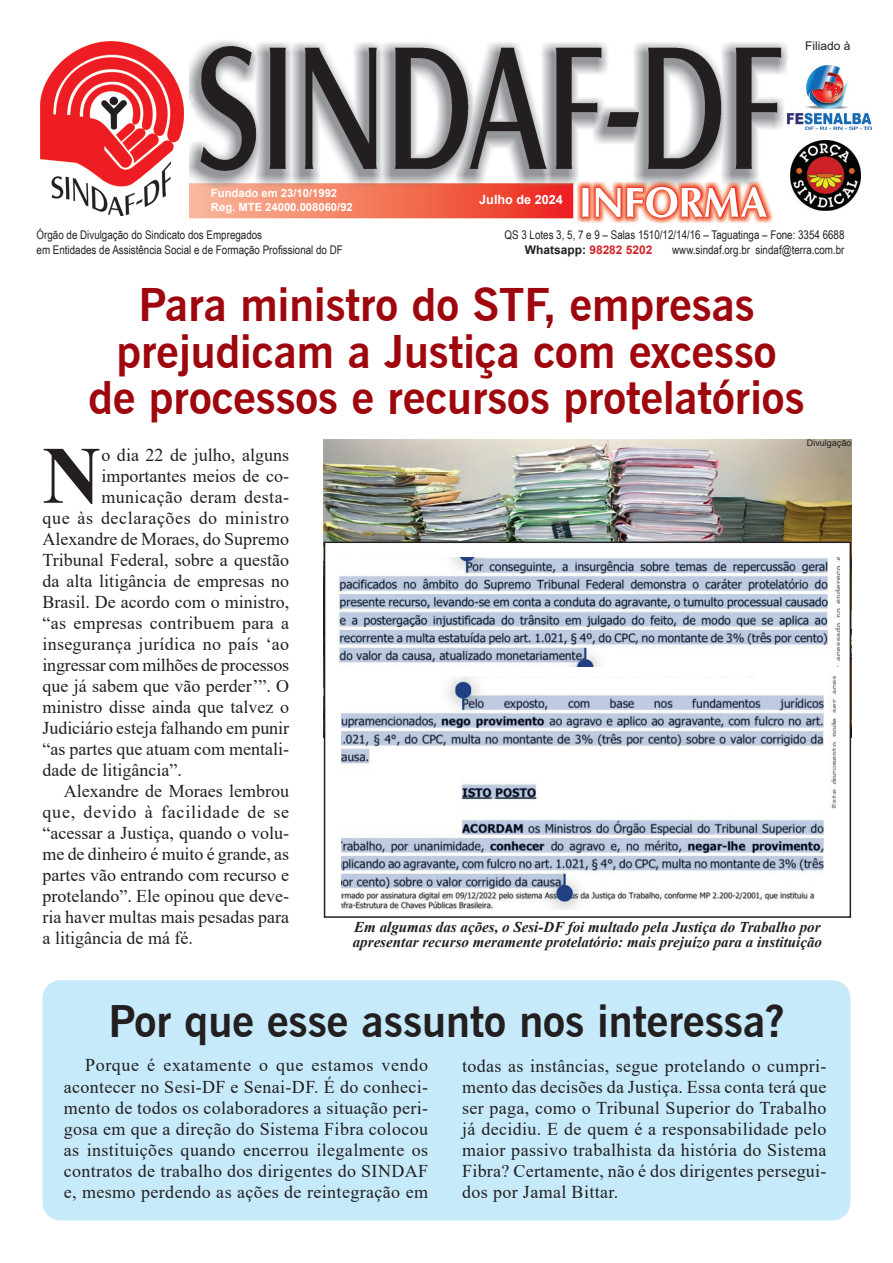
<style>
.page{position:relative;width:893px;height:1263px;background:#fff}
.page>*{position:absolute;margin:0;border:0;box-sizing:border-box;transform-origin:0 0}
.t1{font:700 81.45px "Times New Roman";color:#231f20}
.t2{font:700 45px/46.5px "News Gothic BT";color:#9d070d;text-align:center}
.t3{font:700 43.5px "News Gothic BT";color:#231f20}
.t4{font:18px/21px "Times New Roman";color:#231f20;text-align:justify}
.t5{font:18px "Times New Roman";letter-spacing:.03em;color:#231f20}
.t6{font:18px "Times New Roman";letter-spacing:.045em;color:#231f20}
.t7{font:18px "Times New Roman";letter-spacing:.02em;color:#231f20}
.t8{font:italic 700 15px/15px "Times New Roman";color:#231f20}
.t9{font:700 12.6px "Arial";color:#fff}
.t10{font:12px/15px "Arial Narrow";color:#231f20}
.t11{font:700 12px "Arial";color:#231f20}
.t12{font:12px "Arial";color:#231f20}
.t13{font:700 11.25px/13.5px "Arial";color:#fff}
.t14{font:9px "Arial";color:#231f20}
.s1{color:#d1232a}
</style>
<div class="page">
<img style="left:323px;top:440px;width:528px;height:297px">
<div style="left:325px;top:542px;width:525px;height:375px;background:#fff"></div>
<div style="left:324px;top:541px;width:527px;height:377px;border:2px solid #231f20"></div>
<div style="left:43px;top:980px;width:807px;height:240px;background:#c6eafa;border-radius:18px"></div>
<img style="left:190px;top:41px;width:598px;height:183px">
<img style="left:40px;top:41px;width:144px;height:174px">
<img style="left:791px;top:141px;width:70px;height:70px">
<img style="left:788px;top:65px;width:83px;height:64px">
<img style="left:342px;top:676px;width:493px;height:234px">
<img style="left:339px;top:557px;width:500px;height:110px">
<p class="t13" style="left:211px;top:187px;width:143px">Fundado em 23/10/1992<br>Reg. MTE 24000.008060/92</p>
<p class="t10" style="left:37px;top:226px;width:308px">Órgão de Divulgação do Sindicato dos Empregados<br>em Entidades de Assistência Social e de Formação Profissional do DF</p>
<p class="t9" style="left:479px;top:191px;width:85px">Julho de 2024</p>
<p class="t12" style="left:805px;top:37px;width:47px">Filiado à</p>
<p class="t10" style="left:504px;top:226px;width:341px">QS 3 Lotes 3, 5, 7 e 9 – Salas 1510/12/14/16 – Taguatinga – Fone: 3354 6688</p>
<p class="t11" style="left:525px;top:241px;width:129px">Whatsapp: <span class="s1">98282 5202</span></p>
<p class="t10" style="left:672px;top:241px;width:174px">www.sindaf.org.br sindaf@terra.com.br</p>
<h2 class="t2" style="left:88px;top:282px;width:717px">Para ministro do STF, empresas prejudicam a Justiça com excesso de processos e recursos protelatórios</h2>
<h1 class="t1" style="left:43px;top:417px;width:60px">N</h1>
<p class="t4" style="left:101px;top:444px;width:189px">o dia 22 de julho, alguns</p>
<p class="t14" style="left:807px;top:437px;width:46px">Divulgação</p>
<p class="t4" style="left:101px;top:465px;width:189px">importantes meios de co-</p>
<p class="t7" style="left:101px;top:484px;width:189px">municação deram desta-</p>
<p class="t5" style="left:43px;top:505px;width:248px">que às declarações do ministro</p>
<p class="t4" style="left:43px;top:528px;width:248px">Alexandre de Moraes, do Supremo</p>
<p class="t4" style="left:43px;top:549px;width:248px">Tribunal Federal, sobre a questão</p>
<p class="t4" style="left:43px;top:570px;width:248px">da alta litigância de empresas no</p>
<p class="t4" style="left:43px;top:591px;width:248px">Brasil. De acordo com o ministro,</p>
<p class="t4" style="left:43px;top:612px;width:248px">“as empresas contribuem para a</p>
<p class="t4" style="left:43px;top:633px;width:248px">insegurança jurídica no país ‘ao</p>
<p class="t4" style="left:43px;top:654px;width:248px">ingressar com milhões de processos</p>
<p class="t4" style="left:43px;top:675px;width:248px">que já sabem que vão perder’”. O</p>
<p class="t4" style="left:43px;top:696px;width:248px">ministro disse ainda que talvez o</p>
<p class="t4" style="left:43px;top:717px;width:248px">Judiciário esteja falhando em punir</p>
<p class="t4" style="left:43px;top:738px;width:248px">“as partes que atuam com mentali-</p>
<p class="t4" style="left:43px;top:759px;width:141px">dade de litigância”.</p>
<p class="t4" style="left:64px;top:780px;width:227px">Alexandre de Moraes lembrou</p>
<p class="t6" style="left:43px;top:799px;width:248px">que, devido à facilidade de se</p>
<p class="t4" style="left:43px;top:822px;width:248px">“acessar a Justiça, quando o volu-</p>
<p class="t4" style="left:43px;top:843px;width:248px">me de dinheiro é muito é grande, as</p>
<p class="t4" style="left:43px;top:864px;width:248px">partes vão entrando com recurso e</p>
<p class="t4" style="left:43px;top:885px;width:248px">protelando”. Ele opinou que deve-</p>
<p class="t4" style="left:43px;top:906px;width:248px">ria haver multas mais pesadas para</p>
<p class="t4" style="left:43px;top:927px;width:152px">a litigância de má fé.</p>
<p class="t8" style="left:353px;top:919px;width:471px">Em algumas das ações, o Sesi-DF foi multado pela Justiça do Trabalho por apresentar recurso meramente protelatório: mais prejuízo para a instituição</p>
<h3 class="t3" style="left:108px;top:995px;width:677px">Por que esse assunto nos interessa?</h3>
<p class="t4" style="left:64px;top:1054px;width:366px;text-indent:21px">Porque é exatamente o que estamos vendo acontecer no Sesi-DF e Senai-DF. É do conheci&shy;mento de todos os colaboradores a situação peri&shy;gosa em que a direção do Sistema Fibra colocou as instituições quando encerrou ilegalmente os contratos de trabalho dos dirigentes do SINDAF e, mesmo perdendo as ações de reintegração em</p>
<p class="t4" style="left:462px;top:1054px;width:366px">todas as instâncias, segue protelando o cumpri&shy;mento das decisões da Justiça. Essa conta terá que ser paga, como o Tribunal Superior do Trabalho já decidiu. E de quem é a responsabilidade pelo maior passivo trabalhista da história do Sistema Fibra? Certamente, não é dos dirigentes persegui&shy;dos por Jamal Bittar.</p>
</div>
